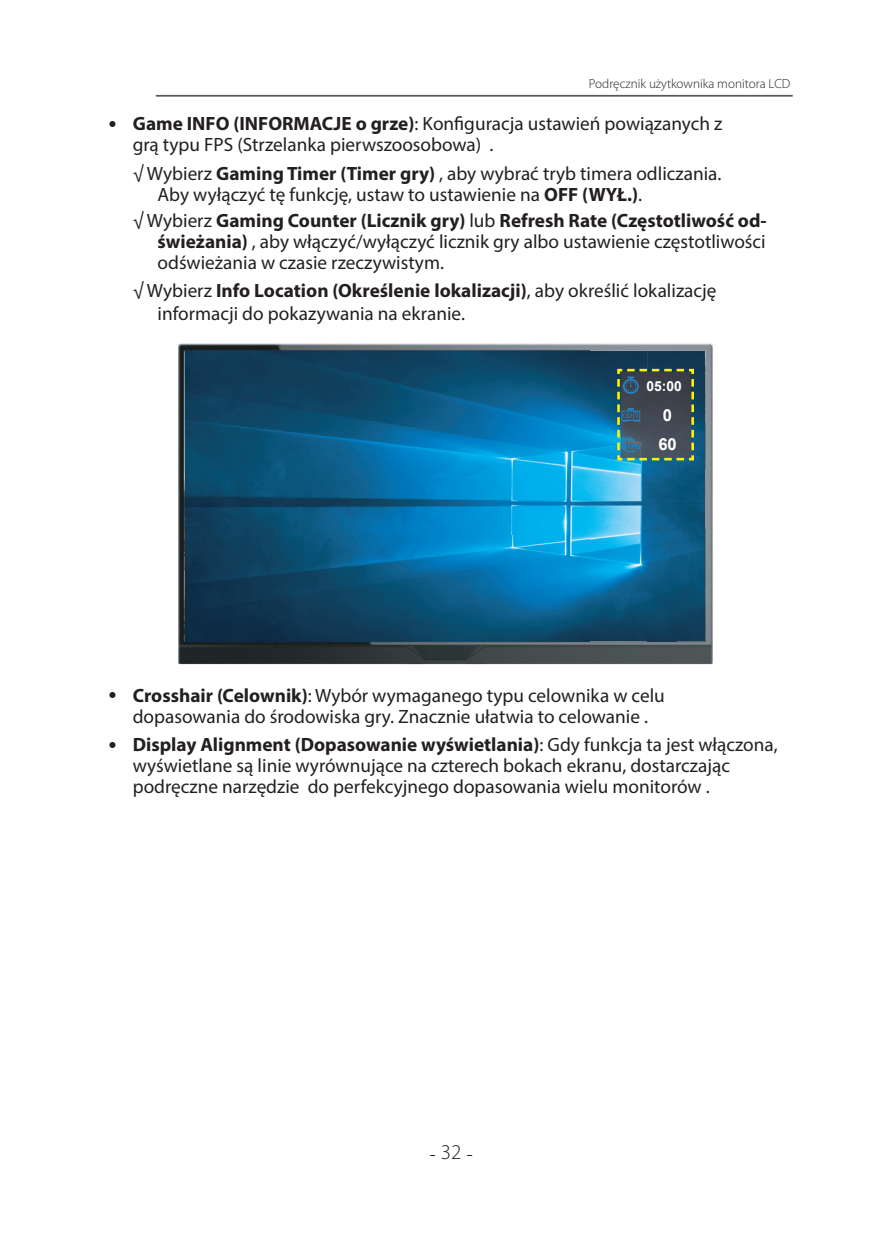
<style>
.page{position:relative;width:893px;height:1241px;background:#fff}
.page>*{position:absolute;margin:0;border:0;box-sizing:border-box;transform-origin:0 0}
.t1{font:300 21px "Adobe Song Std";color:#231f20}
.Body_Text{font:19.25px/21px "Myriad Pro";color:#231f20}
.t2{font:700 16.62px/29.6px "Arial";color:#fff}
.t3{font:700 13.83px "Arial";color:#fff}
.t4{font:300 13.12px "Myriad Pro";color:#231f20}
.s1{font-family:"Calibri"}
.s2{font-weight:700}
.s3{font-family:"Myriad Pro"}
</style>
<div class="page">
<hr style="left:156px;top:95px;width:637px;height:2px;background:#57585a">
<img style="left:178px;top:343px;width:535px;height:321px">
<img style="left:185px;top:350px;width:462px;height:291px">
<img style="left:647px;top:350px;width:58px;height:26px">
<img style="left:677px;top:376px;width:28px;height:265px">
<img style="left:647px;top:461px;width:30px;height:180px">
<svg style="left:616px;top:367px;width:79px;height:94px;background:#475857"></svg>
<div style="left:427px;top:646px;width:36px;height:12px;background:#2c3535"></div>
<p class="t4" style="left:589px;top:75px;width:203px">Podręcznik użytkownika monitora LCD</p>
<p class="Body_Text" style="left:133px;top:113px;width:591px;text-indent:-25px"><span class="s1">•</span> <span class="s2">Game INFO (INFORMACJE o grze)</span>: Konfiguracja ustawień powiązanych z grą typu FPS (Strzelanka pierwszoosobowa) .</p>
<p class="Body_Text" style="left:158px;top:162px;width:565px;text-indent:-25px">√ Wybierz <span class="s2">Gaming Timer (Timer gry)</span> , aby wybrać tryb timera odliczania.<br>Aby wyłączyć tę funkcję, ustaw to ustawienie na <span class="s2">OFF (WYŁ.)</span>.</p>
<p class="Body_Text" style="left:158px;top:209px;width:611px;text-align:justify;text-indent:-25px">√ Wybierz <span class="s2">Gaming Counter (Licznik gry)</span> lub <span class="s2">Refresh Rate (Częstotliwość od&shy;świeżania)</span> , aby włączyć/wyłączyć licznik gry albo ustawienie częstotliwości odświeżania w czasie rzeczywistym.</p>
<p class="Body_Text" style="left:158px;top:279px;width:560px;line-height:23.1px;text-indent:-25px">√ Wybierz <span class="s2">Info Location (Określenie lokalizacji)</span>, aby określić lokalizację informacji do pokazywania na ekranie.</p>
<p class="t3" style="left:646px;top:376px;width:37px">05:00</p>
<p class="t2" style="left:658px;top:400px;width:20px">0<br>60</p>
<p class="Body_Text" style="left:108px;top:684px;width:558px;text-align:center"><span class="s1">•</span> <span class="s2">Crosshair (Celownik)</span>: Wybór wymaganego typu celownika w celu dopasowania do środowiska gry. Znacznie ułatwia to celowanie .</p>
<p class="Body_Text" style="left:133px;top:733px;width:646px;text-indent:-25px"><span class="s1">•</span> <span class="s2">Display Alignment (Dopasowanie wyświetlania)</span>: Gdy funkcja ta jest włączona, wyświetlane są linie wyrównujące na czterech bokach ekranu, dostarczając podręczne narzędzie do perfekcyjnego dopasowania wielu monitorów .</p>
<p class="t1" style="left:429px;top:1140px;width:46px">- <span class="s3">32</span> -</p>
</div>
